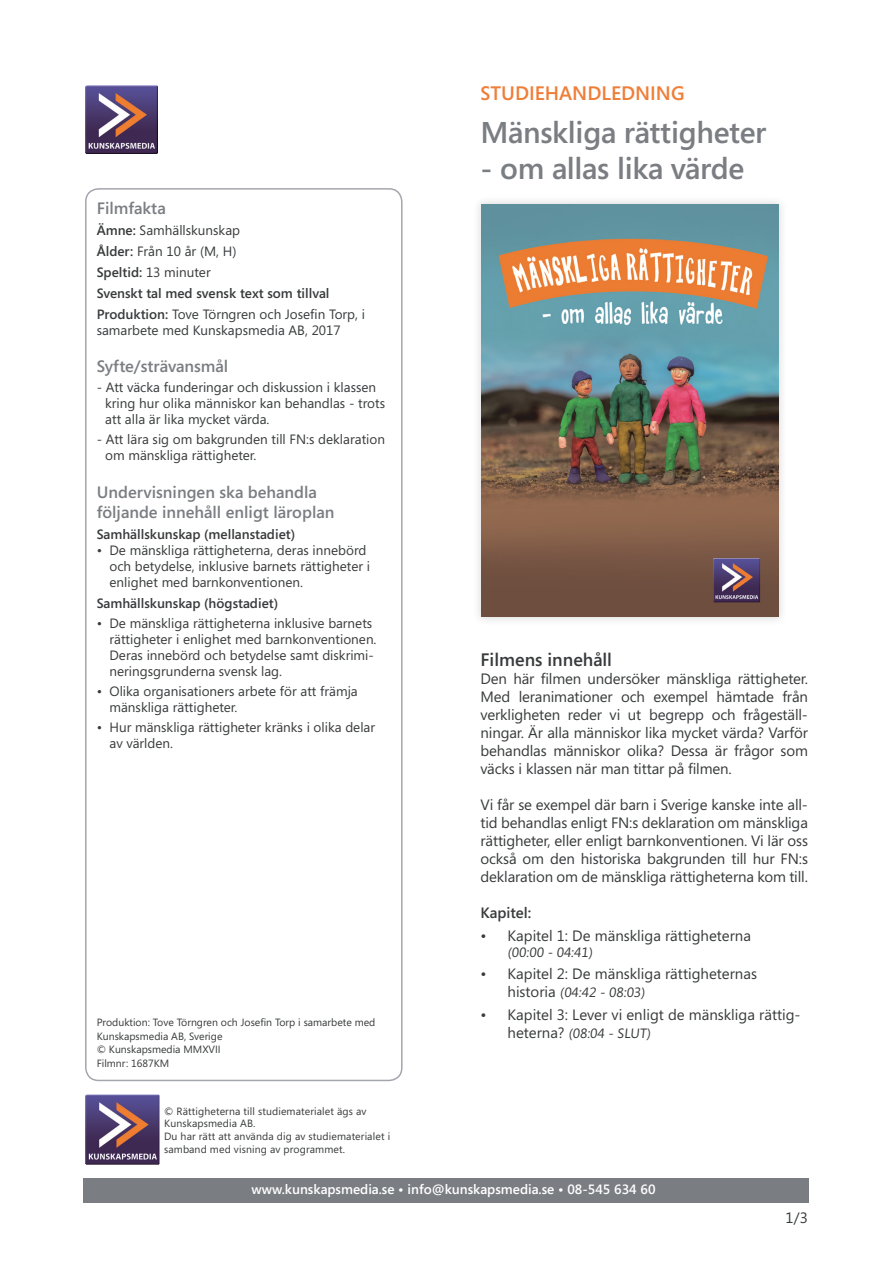
<style>
.page{position:relative;width:893px;height:1263px;background:#fff}
.page>*{position:absolute;margin:0;border:0;box-sizing:border-box;transform-origin:0 0}
.t1{font:600 30px "Segoe Media Center";letter-spacing:-.01em;color:#7a7d82}
.t2{font:600 19.5px "Segoe Media Center";color:#ef7e39}
.t3{font:600 18px "Segoe Media Center";color:#383a3b}
.t4{font:600 16.5px "Segoe Media Center";color:#7a7d82}
.t5{font:15px/18px "Segoe Media Center";letter-spacing:-.01em;color:#383a3b;text-align:justify}
.t6{font:600 15px "Segoe Media Center";color:#383a3b}
.t7{font:13.5px/16.2px "Segoe Media Center";color:#383a3b}
.t8{font:600 13.5px "Segoe Media Center";color:#383a3b}
.t9{font:600 13.5px "Segoe Media Center";color:#fff}
.t10{font:10.5px/12.6px "Segoe Media Center";letter-spacing:.01em;color:#383a3b}
.s1{font-weight:600}
.s2{font-size:15px}
</style>
<div class="page">
<div style="left:84px;top:1178px;width:725px;height:24px;background:#7a7d82"></div>
<img style="left:85px;top:85px;width:72px;height:68px">
<div style="left:85px;top:188px;width:318px;height:893px;border:2px solid #a3a6ac;border-radius:13px"></div>
<img style="left:85px;top:1094px;width:74px;height:71px">
<div style="left:472px;top:195px;width:316px;height:431px;background:#f6f6f6"></div>
<img style="left:481px;top:204px;width:297px;height:413px">
<h2 class="t2" style="left:480px;top:82px;width:206px">STUDIEHANDLEDNING</h2>
<p class="t4" style="left:97px;top:198px;width:70px">Filmfakta</p>
<p class="t7" style="left:97px;top:222px;width:145px"><span class="s1">Ämne:</span> Samhällskunskap</p>
<p class="t7" style="left:97px;top:243px;width:141px"><span class="s1">Ålder:</span> Från 10 år (M, H)</p>
<p class="t7" style="left:97px;top:264px;width:115px"><span class="s1">Speltid:</span> 13 minuter</p>
<p class="t8" style="left:97px;top:285px;width:234px">Svenskt tal med svensk text som tillval</p>
<p class="t7" style="left:97px;top:306px;width:270px"><span class="s1">Produktion:</span> Tove Törngren och Josefin Torp, i samarbete med Kunskapsmedia AB, 2017</p>
<p class="t4" style="left:97px;top:357px;width:133px">Syfte/strävansmål</p>
<p class="t7" style="left:97px;top:379px;width:281px">- Att väcka funderingar och diskussion i klassen</p>
<p class="t7" style="left:105px;top:395px;width:281px">kring hur olika människor kan behandlas - trots att alla är lika mycket värda.</p>
<p class="t7" style="left:97px;top:431px;width:290px">- Att lära sig om bakgrunden till FN:s deklaration</p>
<p class="t7" style="left:105px;top:447px;width:153px">om mänskliga rättigheter.</p>
<p class="t4" style="left:97px;top:483px;width:222px">Undervisningen ska behandla</p>
<p class="t4" style="left:97px;top:502px;width:239px">följande innehåll enligt läroplan</p>
<p class="t8" style="left:97px;top:526px;width:200px">Samhällskunskap (mellanstadiet)</p>
<p class="t7" style="left:109px;top:542px;width:262px;text-indent:-13px">• De mänskliga rättigheterna, deras innebörd och betydelse, inklusive barnets rättigheter i enlighet med barnkonventionen.</p>
<p class="t8" style="left:97px;top:596px;width:183px">Samhällskunskap (högstadiet)</p>
<p class="t7" style="left:109px;top:615px;width:269px;text-indent:-13px">• De mänskliga rättigheterna inklusive barnets rättigheter i enlighet med barnkonventionen.<br>Deras innebörd och betydelse samt diskrimi&shy;neringsgrunderna svensk lag.</p>
<p class="t7" style="left:109px;top:683px;width:250px;text-indent:-13px">• Olika organisationers arbete för att främja mänskliga rättigheter.</p>
<p class="t7" style="left:109px;top:719px;width:267px;text-indent:-13px">• Hur mänskliga rättigheter kränks i olika delar av världen.</p>
<p class="t10" style="left:97px;top:1016px;width:280px;line-height:13.5px">Produktion: Tove Törngren och Josefin Torp i samarbete med<br>Kunskapsmedia AB, Sverige</p>
<p class="t10" style="left:97px;top:1043px;width:125px">© Kunskapsmedia MMXVII</p>
<p class="t10" style="left:97px;top:1057px;width:74px">Filmnr: 1687KM</p>
<p class="t10" style="left:164px;top:1105px;width:228px">© Rättigheterna till studiematerialet ägs av Kunskapsmedia AB.<br>Du har rätt att använda dig av studiematerialet i samband med visning av programmet.</p>
<p class="t1" style="left:480px;top:115px;width:287px">Mänskliga rättigheter</p>
<p class="t1" style="left:480px;top:151px;width:265px">- om allas lika värde</p>
<p class="t3" style="left:480px;top:650px;width:133px">Filmens innehåll</p>
<p class="t5" style="left:480px;top:670px;width:329px">Den här filmen undersöker mänskliga rättigheter.<br>Med leranimationer och exempel hämtade från verkligheten reder vi ut begrepp och frågeställ&shy;ningar. Är alla människor lika mycket värda? Varför behandlas människor olika? Dessa är frågor som väcks i klassen när man tittar på filmen.</p>
<p class="t5" style="left:480px;top:796px;width:329px">Vi får se exempel där barn i Sverige kanske inte all&shy;tid behandlas enligt FN:s deklaration om mänskliga rättigheter, eller enligt barnkonventionen. Vi lär oss också om den historiska bakgrunden till hur FN:s deklaration om de mänskliga rättigheterna kom till.</p>
<p class="t6" style="left:480px;top:904px;width:52px">Kapitel:</p>
<p class="t5" style="left:480px;top:926px;width:272px">• Kapitel 1: De mänskliga rättigheterna</p>
<p class="t7" style="left:507px;top:944px;width:88px">(00:00 - 04:41)</p>
<p class="t5" style="left:480px;top:965px;width:278px">• Kapitel 2: De mänskliga rättigheternas</p>
<p class="t7" style="left:507px;top:985px;width:141px"><span class="s2">historia</span> (04:42 - 08:03)</p>
<p class="t5" style="left:480px;top:1006px;width:322px">• Kapitel 3: Lever vi enligt de mänskliga rättig-</p>
<p class="t7" style="left:507px;top:1025px;width:146px"><span class="s2">heterna?</span> (08:04 - SLUT)</p>
<p class="t9" style="left:252px;top:1181px;width:405px">www.kunskapsmedia.se • info@kunskapsmedia.se • 08-545 634 60</p>
<p class="t5" style="left:786px;top:1209px;width:24px">1/3</p>
</div>
